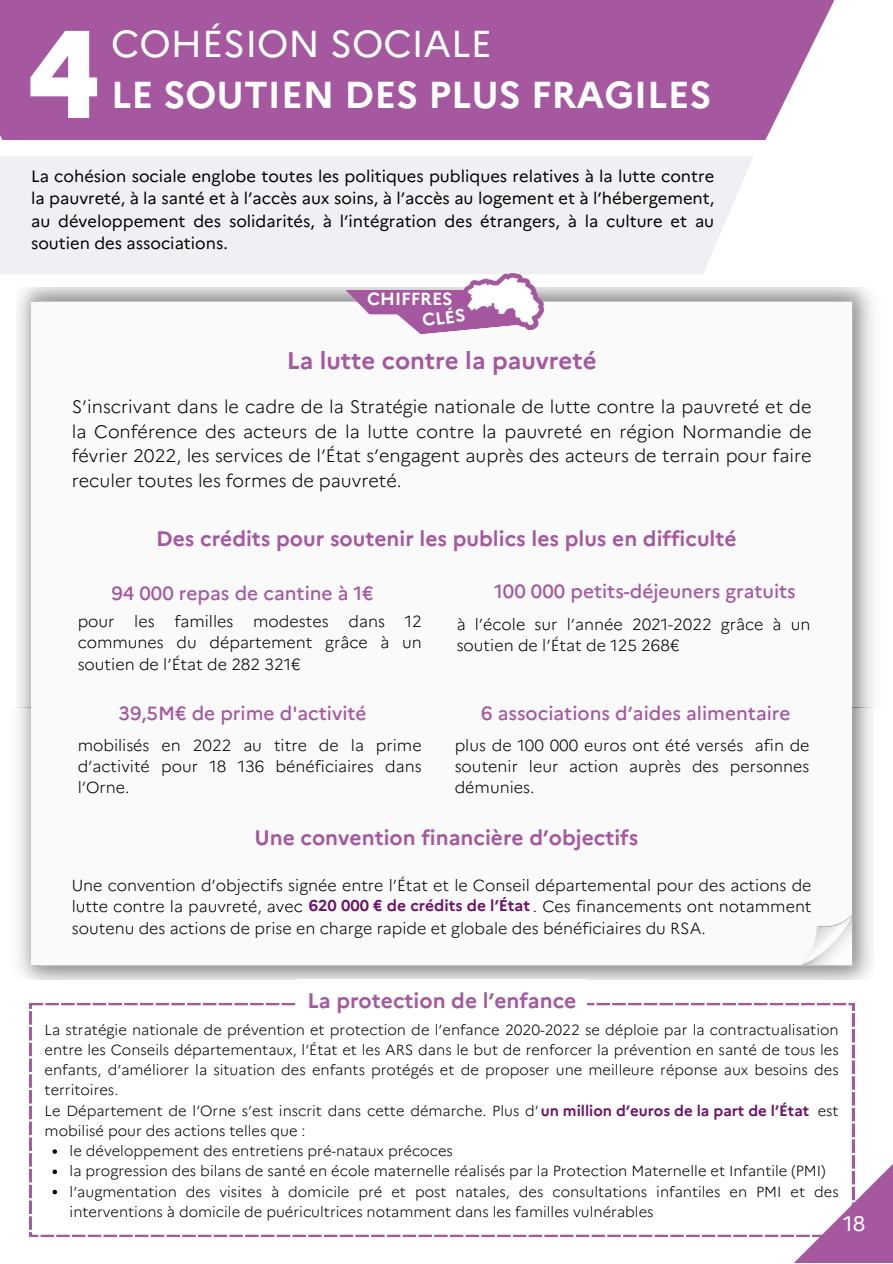
<style>
.page{position:relative;width:893px;height:1264px;background:#fff}
.page>*{position:absolute;margin:0;border:0;box-sizing:border-box;transform-origin:0 0}
.t1{font:800 124.35px "Marianne";color:#fff}
.t2{font:700 37.5px "Marianne";color:#fff}
.t3{font:37.5px "Marianne";color:#fff}
.t4{font:700 24px "Marianne";color:#a558a0}
.t5{font:700 21px "Marianne";color:#a558a0}
.t6{font:21px "Marianne";color:#fff}
.t7{font:500 19.05px "Marianne";color:#a558a0}
.t8{font:300 18px/24.8px "Marianne";color:#000;text-align:justify}
.t9{font:700 17.55px "Marianne";color:#fff}
.t10{font:16.5px/22.5px "Marianne";color:#000;text-align:justify}
.t11{font:300 16.05px/21.3px "Marianne";color:#000;text-align:justify}
.t12{font:700 15.6px "Marianne";color:#6d1267}
.t13{font:700 15px "Marianne";color:#6d1267}
.t14{font:300 14.7px/20.2px "Marianne";color:#000}
.s1{color:#fff}
</style>
<div class="page">
<div style="left:0;top:0;width:834px;height:140px;background:#a558a0"></div>
<img style="left:17px;top:287px;width:857px;height:421px">
<div style="left:31px;top:302px;width:820px;height:662px;background:#fafafa"></div>
<div style="left:0;top:156px;width:753px;height:118px;background:#f0f0f4"></div>
<svg style="left:30px;top:1003px;width:824px;height:233px"></svg>
<div style="left:297px;top:978px;width:289px;height:46px;background:#fff"></div>
<svg style="left:52px;top:1149px;width:5px;height:4px"></svg>
<svg style="left:52px;top:1169px;width:5px;height:4px"></svg>
<svg style="left:52px;top:1189px;width:5px;height:5px"></svg>
<svg style="left:790px;top:1132px;width:102px;height:130px"></svg>
<svg style="left:345px;top:290px;width:186px;height:44px"></svg>
<img style="left:464px;top:274px;width:79px;height:55px">
<img style="left:802px;top:916px;width:49px;height:48px">
<p class="t1" style="left:26px;top:-2px;width:76px">4</p>
<p class="t3" style="left:111px;top:20px;width:382px">COHÉSION SOCIALE</p>
<p class="t2" style="left:111px;top:72px;width:602px">LE SOUTIEN DES PLUS FRAGILES</p>
<p class="t10" style="left:31px;top:165px;width:684px">La cohésion sociale englobe toutes les politiques publiques relatives à la lutte contre la pauvreté, à la santé et à l’accès aux soins, à l’accès au logement et à l’hébergement, au développement des solidarités, à l’intégration des étrangers, à la culture et au soutien des associations.</p>
<p class="t9" style="left:367px;top:288px;width:87px">CHIFFRES</p>
<p class="t9" style="left:421px;top:309px;width:45px;rotate:-7deg">CLÉS</p>
<p class="t4" style="left:287px;top:346px;width:311px">La lutte contre la pauvreté</p>
<p class="t8" style="left:72px;top:394px;width:741px">S’inscrivant dans le cadre de la Stratégie nationale de lutte contre la pauvreté et de la Conférence des acteurs de la lutte contre la pauvreté en région Normandie de février 2022, les services de l’État s’engagent auprès des acteurs de terrain pour faire reculer toutes les formes de pauvreté.</p>
<p class="t5" style="left:156px;top:526px;width:582px">Des crédits pour soutenir les publics les plus en difficulté</p>
<p class="t7" style="left:111px;top:582px;width:264px">94 000 repas de cantine à 1€</p>
<p class="t11" style="left:78px;top:610px;width:345px">pour les familles modestes dans 12 communes du département grâce à un soutien de l’État de 282 321€</p>
<p class="t7" style="left:494px;top:580px;width:303px">100 000 petits-déjeuners gratuits</p>
<p class="t11" style="left:456px;top:613px;width:355px">à l’école sur l’année 2021-2022 grâce à un soutien de l’État de 125 268€</p>
<p class="t7" style="left:118px;top:701px;width:249px">39,5M€ de prime d'activité</p>
<p class="t7" style="left:481px;top:701px;width:311px">6 associations d’aides alimentaire</p>
<p class="t11" style="left:454px;top:734px;width:356px">plus de 100 000 euros ont été versés afin de soutenir leur action auprès des personnes démunies.</p>
<p class="t11" style="left:78px;top:734px;width:345px">mobilisés en 2022 au titre de la prime d’activité pour 18 136 bénéficiaires dans l’Orne.</p>
<p class="t5" style="left:254px;top:824px;width:385px">Une convention financière d’objectifs</p>
<p class="t11" style="left:72px;top:874px;width:741px">Une convention d’objectifs signée entre l’État et le Conseil départemental pour des actions de lutte contre la pauvreté, avec <span class="s1">620 000€ de crédits de l’État</span>. Ces financements ont notamment soutenu des actions de prise en charge rapide et globale des bénéficiaires du RSA.</p>
<p class="t12" style="left:309px;top:896px;width:223px">620 000 € de crédits de l’État</p>
<p class="t5" style="left:307px;top:987px;width:270px">La protection de l’enfance</p>
<p class="t14" style="left:45px;top:1019px;width:795px;text-align:justify">La stratégie nationale de prévention et protection de l’enfance 2020-2022 se déploie par la contractualisation entre les Conseils départementaux, l’État et les ARS dans le but de renforcer la prévention en santé de tous les enfants, d’améliorer la situation des enfants protégés et de proposer une meilleure réponse aux besoins des territoires.</p>
<p class="t14" style="left:45px;top:1100px;width:795px">Le Département de l’Orne s’est inscrit dans cette démarche. Plus d’<span class="s1">un million d’euros de la part de l’État</span> est mobilisé pour des actions telles que :</p>
<p class="t13" style="left:540px;top:1101px;width:270px">un million d’euros de la part de l’État</p>
<p class="t14" style="left:70px;top:1140px;width:385px">le développement des entretiens pré-nataux précoces</p>
<p class="t14" style="left:70px;top:1160px;width:757px">la progression des bilans de santé en école maternelle réalisés par la Protection Maternelle et Infantile (PMI)</p>
<p class="t14" style="left:70px;top:1181px;width:770px">l’augmentation des visites à domicile pré et post natales, des consultations infantiles en PMI et des interventions à domicile de puéricultrices notamment dans les familles vulnérables</p>
<p class="t6" style="left:843px;top:1210px;width:24px">18</p>
</div>
